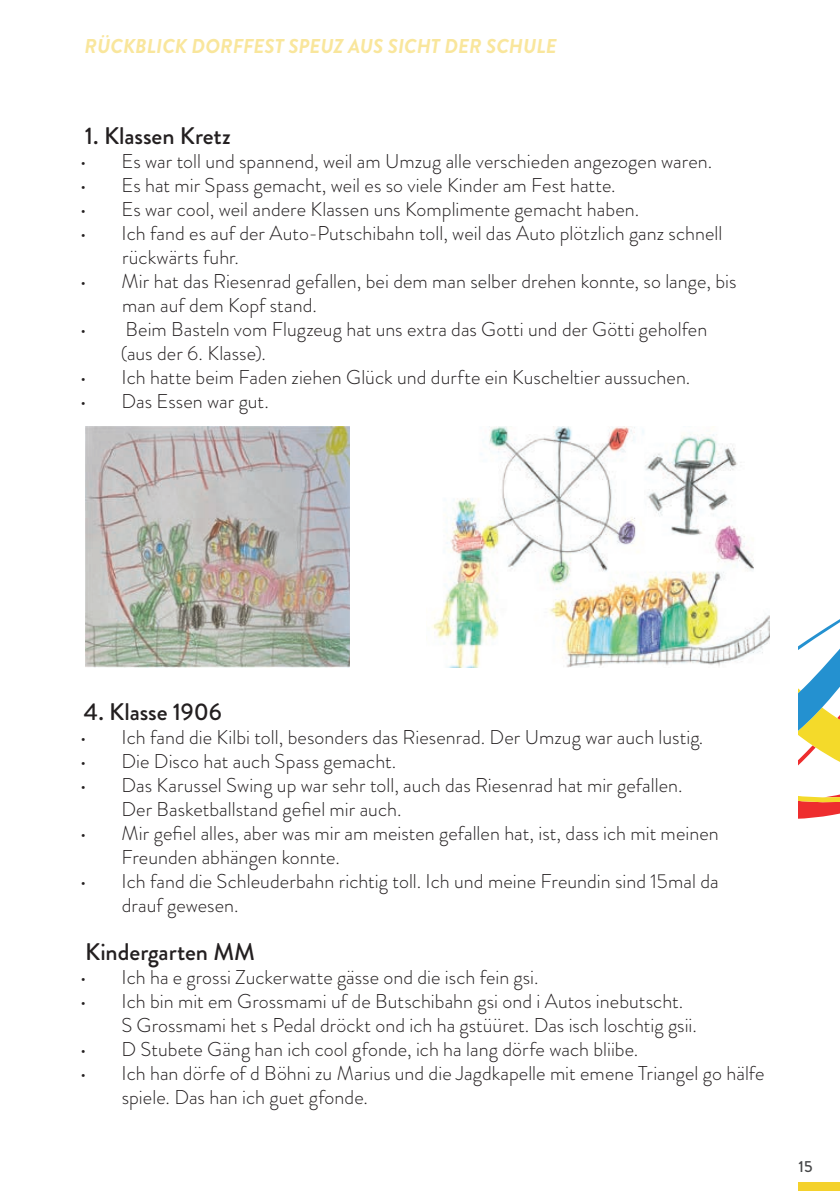
<style>
.page{position:relative;width:840px;height:1191px;background:#fff}
.page>*{position:absolute;margin:0;border:0;box-sizing:border-box;transform-origin:0 0}
.t1{font:500 24px "Brandon Grotesque";letter-spacing:-.005em;color:#231f20}
.t2{font:300 20px/24px "Brandon Grotesque";color:#231f20}
.t3{font:italic 700 20px "Brandon Grotesque";color:#f9e69c}
.t4{font:500 16px "Brandon Grotesque";color:#464748}
</style>
<div class="page">
<div style="left:798px;top:1182px;width:41px;height:9px;background:#f4d12b"></div>
<svg style="left:798px;top:619px;width:41px;height:200px"></svg>
<img style="left:85px;top:427px;width:264px;height:240px">
<img style="left:431px;top:427px;width:337px;height:240px">
<p class="t3" style="left:85px;top:32px;width:473px">RÜCKBLICK DORFFEST SPEUZ AUS SICHT DER SCHULE</p>
<p class="t1" style="left:85px;top:119px;width:147px">1. Klassen Kretz</p>
<p class="t2" style="left:80px;top:149px;width:633px">• Es war toll und spannend, weil am Umzug alle verschieden angezogen waren.</p>
<p class="t2" style="left:80px;top:173px;width:537px">• Es hat mir Spass gemacht, weil es so viele Kinder am Fest hatte.</p>
<p class="t2" style="left:80px;top:197px;width:560px">• Es war cool, weil andere Klassen uns Komplimente gemacht haben.</p>
<p class="t2" style="left:122px;top:221px;width:601px;text-indent:-42px">• Ich fand es auf der Auto-Putschibahn toll, weil das Auto plötzlich ganz schnell rückwärts fuhr.</p>
<p class="t2" style="left:122px;top:269px;width:615px;text-indent:-42px">• Mir hat das Riesenrad gefallen, bei dem man selber drehen konnte, so lange, bis man auf dem Kopf stand.</p>
<p class="t2" style="left:121px;top:317px;width:587px;text-indent:-41px">• Beim Basteln vom Flugzeug hat uns extra das Gotti und der Götti geholfen (aus der 6. Klasse).</p>
<p class="t2" style="left:80px;top:365px;width:611px">• Ich hatte beim Faden ziehen Glück und durfte ein Kuscheltier aussuchen.</p>
<p class="t2" style="left:80px;top:389px;width:190px">• Das Essen war gut.</p>
<p class="t1" style="left:84px;top:695px;width:139px">4. Klasse 1906</p>
<p class="t2" style="left:80px;top:725px;width:624px">• Ich fand die Kilbi toll, besonders das Riesenrad. Der Umzug war auch lustig.</p>
<p class="t2" style="left:80px;top:749px;width:318px">• Die Disco hat auch Spass gemacht.</p>
<p class="t2" style="left:121px;top:773px;width:562px;text-indent:-41px">• Das Karussel Swing up war sehr toll, auch das Riesenrad hat mir gefallen.<br>Der Basketballstand gefiel mir auch.</p>
<p class="t2" style="left:121px;top:821px;width:598px;text-indent:-41px">• Mir gefiel alles, aber was mir am meisten gefallen hat, ist, dass ich mit meinen<br>Freunden abhängen konnte.</p>
<p class="t2" style="left:122px;top:869px;width:598px;text-indent:-42px">• Ich fand die Schleuderbahn richtig toll. Ich und meine Freundin sind 15mal da drauf gewesen.</p>
<p class="t1" style="left:85px;top:935px;width:171px">Kindergarten MM</p>
<p class="t2" style="left:80px;top:965px;width:460px">• Ich ha e grossi Zuckerwatte gässe ond die isch fein gsi.</p>
<p class="t2" style="left:121px;top:989px;width:576px;text-indent:-41px">• Ich bin mit em Grossmami uf de Butschibahn gsi ond i Autos inebutscht.<br>S Grossmami het s Pedal dröckt ond ich ha gstüüret. Das isch loschtig gsii.</p>
<p class="t2" style="left:80px;top:1037px;width:559px">• D Stubete Gäng han ich cool gfonde, ich ha lang dörfe wach bliibe.</p>
<p class="t2" style="left:122px;top:1061px;width:644px;text-indent:-42px">• Ich han dörfe of d Böhni zu Marius und die Jagdkapelle mit emene Triangel go hälfe spiele. Das han ich guet gfonde.</p>
<p class="t4" style="left:798px;top:1155px;width:15px">15</p>
</div>
